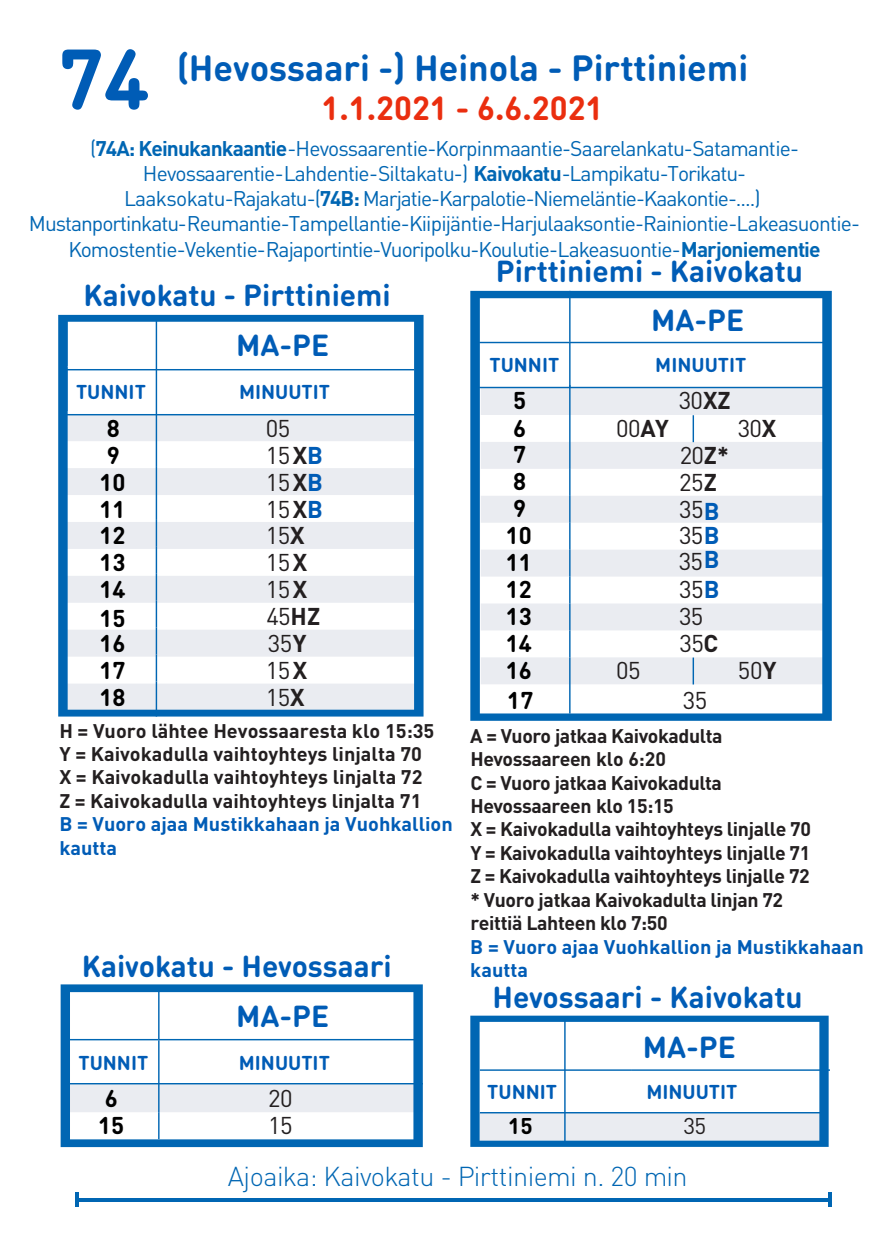
<style>
.page{position:relative;width:893px;height:1259px;background:#fff}
.page>*{position:absolute;margin:0;border:0;box-sizing:border-box;transform-origin:0 0}
.t1{font:700 84px "DIN Round OT";color:#005cb6}
.t2{font:700 36px "DIN Round OT";color:#005cb6}
.t3{font:700 33px "DIN Round OT";color:#ea2e0f}
.t4{font:700 30px/49.5px "DIN Round OT";color:#005cb6}
.t5{font:300 27px "DINOT";letter-spacing:-.02em;color:#0066b3}
.t6{font:24px/27px "DINOT";letter-spacing:-.025em;color:#231f20}
.t7{font:700 24px/27px "DIN Round OT";color:#000;text-align:center}
.t8{font:22.5px "DINOT";color:#231f20}
.t9{font:700 22.5px "DIN Round OT";color:#000}
.t10{font:21px/25.2px "DINOT";letter-spacing:-.045em;color:#0066b3;text-align:center}
.t11{font:700 19.8px "DIN Round OT";color:#005cb6}
.t12{font:700 19.5px/23.4px "DINOT";letter-spacing:-.02em;color:#231f20}
.t13{font:700 19.5px/23.4px "DINOT";color:#231f20}
.t14{font:700 19.5px/23.4px "DINOT";color:#005cb6}
.s1{font-weight:700}
.s2{font-weight:700;color:#005cb6}
</style>
<div class="page">
<svg style="left:58px;top:315px;width:366px;height:401px"></svg>
<svg style="left:470px;top:291px;width:362px;height:430px"></svg>
<svg style="left:693px;top:657px;width:1px;height:27px"></svg>
<hr style="left:77px;top:1198px;width:753px;height:3px;background:#0066b3">
<hr style="left:75px;top:1192px;width:3px;height:14px;background:#0066b3">
<hr style="left:829px;top:1192px;width:3px;height:14px;background:#0066b3">
<svg style="left:61px;top:984px;width:362px;height:163px"></svg>
<hr style="left:631px;top:1069px;width:199px;height:1px;background:#0066b3">
<svg style="left:470px;top:1015px;width:359px;height:132px"></svg>
<svg style="left:693px;top:415px;width:1px;height:27px"></svg>
<h1 class="t1" style="left:58px;top:24px;width:93px">74</h1>
<h2 class="t2" style="left:177px;top:44px;width:573px">(Hevossaari -) Heinola - Pirttiniemi</h2>
<h3 class="t3" style="left:321px;top:87px;width:284px">1.1.2021 - 6.6.2021</h3>
<p class="t10" style="left:29px;top:135px;width:833px">(<span class="s1">74A: Keinukankaantie</span>-Hevossaarentie-Korpinmaantie-Saarelankatu-Satamantie-Hevossaarentie-Lahdentie-Siltakatu-) <span class="s1">Kaivokatu</span>-Lampikatu-Torikatu-Laaksokatu-Rajakatu-(<span class="s1">74B:</span> Marjatie-Karpalotie-Niemeläntie-Kaakontie-....)<br>Mustanportinkatu-Reumantie-Tampellantie-Kiipijäntie-Harjulaaksontie-Rainiontie-Lakeasuontie-Komostentie-Vekentie-Rajaportintie-Vuoripolku-Koulutie-Lakeasuontie-<span class="s1">Marjoniementie</span></p>
<h3 class="t4" style="left:496px;top:246px;width:309px">Pirttiniemi - Kaivokatu</h3>
<h3 class="t4" style="left:236px;top:270px;width:156px;text-indent:-152px">Kaivokatu - Pirttiniemi<br>MA-PE</h3>
<h3 class="t4" style="left:651px;top:295px;width:95px">MA-PE</h3>
<p class="t11" style="left:489px;top:352px;width:71px">TUNNIT</p>
<p class="t11" style="left:655px;top:352px;width:93px">MINUUTIT</p>
<p class="t11" style="left:76px;top:379px;width:71px">TUNNIT</p>
<p class="t7" style="left:99px;top:414px;width:28px">8<br>9<br>10<br>11<br>12<br>13<br>14<br>15</p>
<p class="t7" style="left:99px;top:630px;width:28px;text-align:justify">16<br>17<br>18</p>
<p class="t11" style="left:239px;top:379px;width:93px">MINUUTIT</p>
<p class="t7" style="left:513px;top:387px;width:15px">5</p>
<p class="t6" style="left:679px;top:386px;width:54px">30<span class="s1">XZ</span></p>
<p class="t6" style="left:266px;top:414px;width:59px">05<br>15<span class="s1">X</span><span class="s2">B<br></span>15<span class="s1">X</span><span class="s2">B<br></span>15<span class="s1">X</span><span class="s2">B<br></span>15<span class="s1">X<br></span>15<span class="s1">X<br></span>15<span class="s1">X<br></span>45<span class="s1">HZ<br></span>35<span class="s1">Y<br></span>15<span class="s1">X<br></span>15<span class="s1">X</span></p>
<p class="t6" style="left:616px;top:414px;width:54px">00<span class="s1">AY</span></p>
<p class="t7" style="left:506px;top:414px;width:28px">6<br>7<br>8<br>9<br>10<br>11<br>12<br>13<br>14<br>16</p>
<p class="t7" style="left:507px;top:686px;width:28px">17</p>
<p class="t6" style="left:616px;top:656px;width:26px">05</p>
<p class="t6" style="left:679px;top:441px;width:52px">20<span class="s1">Z*<br></span>25<span class="s1">Z<br></span>35<span class="s2">B<br></span>35<span class="s2">B<br></span>35<span class="s2">B</span></p>
<p class="t6" style="left:679px;top:576px;width:42px">35<span class="s2">B<br></span>35<br>35<span class="s1">C</span></p>
<p class="t6" style="left:683px;top:686px;width:26px">35</p>
<p class="t6" style="left:738px;top:414px;width:40px">30<span class="s1">X</span></p>
<p class="t6" style="left:738px;top:657px;width:40px">50<span class="s1">Y</span></p>
<p class="t13" style="left:59px;top:718px;width:377px">H = Vuoro lähtee Hevossaaresta klo 15:35<br>Y = Kaivokadulla vaihtoyhteys linjalta 70<br>X = Kaivokadulla vaihtoyhteys linjalta 72<br>Z = Kaivokadulla vaihtoyhteys linjalta 71</p>
<p class="t14" style="left:59px;top:812px;width:395px">B = Vuoro ajaa Mustikkahaan ja Vuohkallion kautta</p>
<h3 class="t4" style="left:82px;top:940px;width:312px">Kaivokatu - Hevossaari</h3>
<p class="t11" style="left:78px;top:1049px;width:71px">TUNNIT</p>
<p class="t7" style="left:98px;top:1084px;width:28px;text-align:left">6<br>15</p>
<h3 class="t4" style="left:236px;top:990px;width:95px">MA-PE</h3>
<p class="t11" style="left:239px;top:1049px;width:93px">MINUUTIT</p>
<p class="t6" style="left:268px;top:1084px;width:26px">20<br>15</p>
<p class="t12" style="left:470px;top:723px;width:342px">A = Vuoro jatkaa Kaivokadulta<br>Hevossaareen klo 6:20<br>C = Vuoro jatkaa Kaivokadulta<br>Hevossaareen klo 15:15<br>X = Kaivokadulla vaihtoyhteys linjalle 70<br>Y = Kaivokadulla vaihtoyhteys linjalle 71<br>Z = Kaivokadulla vaihtoyhteys linjalle 72 * Vuoro jatkaa Kaivokadulta linjan 72 reittiä Lahteen klo 7:50</p>
<p class="t14" style="left:470px;top:934px;width:395px">B = Vuoro ajaa Vuohkallion ja Mustikkahaan kautta</p>
<h3 class="t4" style="left:492px;top:972px;width:312px">Hevossaari - Kaivokatu</h3>
<p class="t11" style="left:487px;top:1078px;width:71px">TUNNIT</p>
<p class="t9" style="left:508px;top:1110px;width:26px">15</p>
<h3 class="t4" style="left:643px;top:1022px;width:95px">MA-PE</h3>
<p class="t11" style="left:646px;top:1078px;width:93px">MINUUTIT</p>
<p class="t8" style="left:683px;top:1111px;width:24px">35</p>
<p class="t5" style="left:228px;top:1159px;width:461px">Ajoaika: Kaivokatu - Pirttiniemi n. 20 min</p>
</div>
